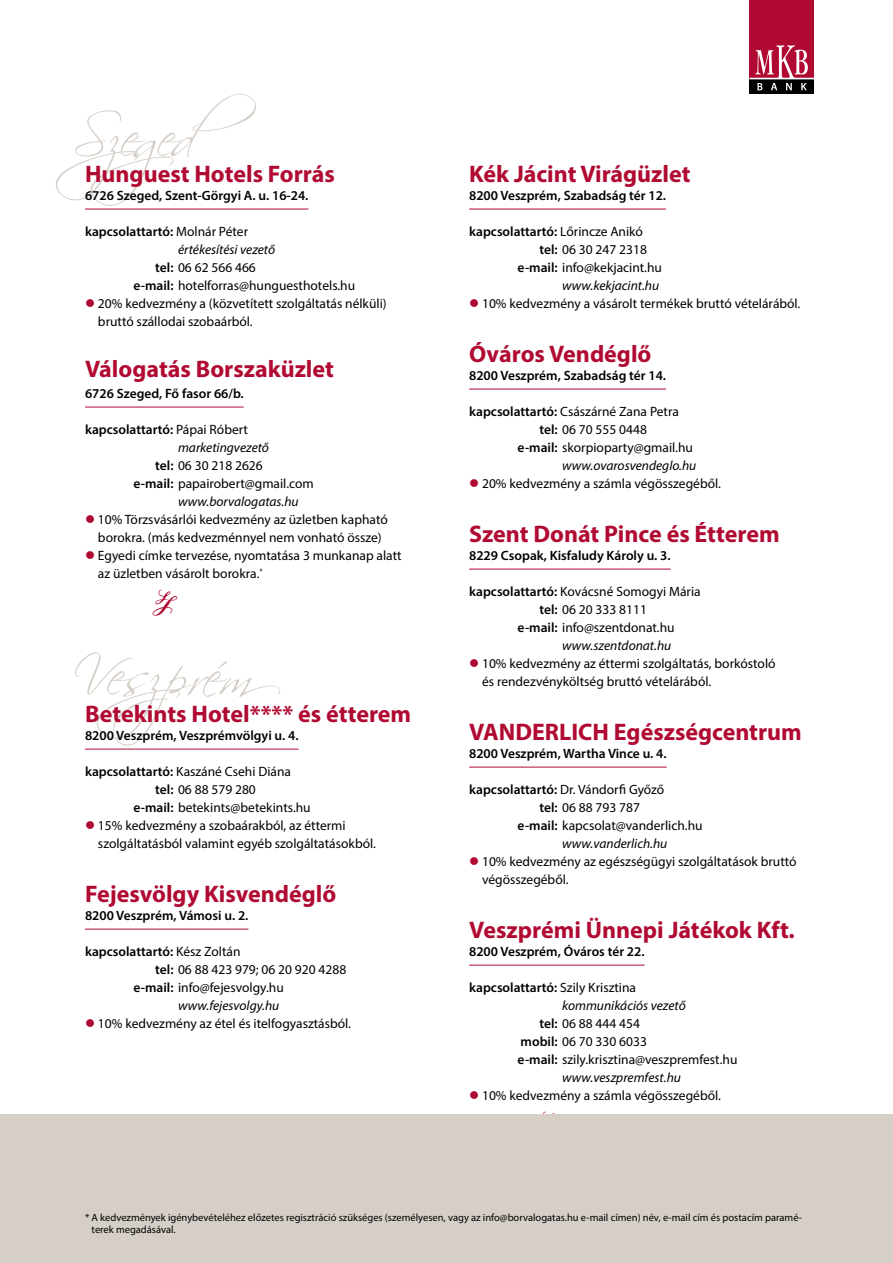
<style>
.page{position:relative;width:893px;height:1263px;background:#fff}
.page>*{position:absolute;margin:0;border:0;box-sizing:border-box;transform-origin:0 0}
.t1{font:54px "Scriptina";letter-spacing:-.04em;color:#d6cfc8}
.t2{font:700 24px "Myriad Pro";color:#b10a32}
.t3{font:13.5px/18px "Myriad Pro";color:#000}
.t4{font:600 13.5px "Myriad Pro";color:#000}
.t5{font:italic 13.5px "Myriad Pro";color:#000}
.t6{font:10.5px/12.6px "Myriad Pro";color:#000}
.s1{font-weight:400}
.s2{font-weight:600}
.s3{color:#b10a32}
</style>
<div class="page">
<hr style="left:85px;top:209px;width:223px;height:1px;background:#b10a32">
<hr style="left:85px;top:407px;width:159px;height:1px;background:#b10a32">
<hr style="left:85px;top:749px;width:214px;height:1px;background:#b10a32">
<hr style="left:85px;top:929px;width:163px;height:1px;background:#b10a32">
<hr style="left:469px;top:209px;width:197px;height:1px;background:#b10a32">
<hr style="left:469px;top:389px;width:197px;height:1px;background:#b10a32">
<hr style="left:469px;top:569px;width:202px;height:1px;background:#b10a32">
<hr style="left:469px;top:767px;width:198px;height:1px;background:#b10a32">
<hr style="left:469px;top:965px;width:176px;height:1px;background:#b10a32">
<div style="left:749px;top:0;width:65px;height:79px;background:#b10a32"></div>
<div style="left:749px;top:79px;width:65px;height:15px;background:#000"></div>
<svg style="left:749px;top:45px;width:65px;height:45px"></svg>
<div style="left:0;top:1114px;width:893px;height:149px;background:#d6cfc8"></div>
<h1 class="t1" style="left:73px;top:106px;width:184px">Szeged</h1>
<h2 class="t2" style="left:85px;top:158px;width:251px">Hunguest Hotels Forrás</h2>
<p class="t4" style="left:85px;top:187px;width:225px">6726 Szeged, Szent-Görgyi A. u. 16-24.</p>
<p class="t4" style="left:85px;top:223px;width:165px">kapcsolattartó: <span class="s1">Molnár Péter</span></p>
<p class="t5" style="left:178px;top:241px;width:99px">értékesítési vezető</p>
<p class="t3" style="left:155px;top:258px;width:102px"><span class="s2">tel:</span> 06 62 566 466</p>
<p class="t3" style="left:134px;top:276px;width:223px"><span class="s2">e-mail:</span> hotelforras@hunguesthotels.hu</p>
<p class="t3" style="left:98px;top:294px;width:290px;text-indent:-13px"><span class="s3">●</span> 20% kedvezmény a (közvetített szolgáltatás nélküli) bruttó szállodai szobaárból.</p>
<h2 class="t2" style="left:85px;top:353px;width:250px">Válogatás Borszaküzlet</h2>
<p class="t4" style="left:85px;top:385px;width:160px">6726 Szeged, Fő fasor 66/b.</p>
<p class="t4" style="left:85px;top:421px;width:164px">kapcsolattartó: <span class="s1">Pápai Róbert</span></p>
<p class="t5" style="left:178px;top:439px;width:92px">marketingvezető</p>
<p class="t3" style="left:155px;top:456px;width:109px"><span class="s2">tel:</span> 06 30 218 2626</p>
<p class="t3" style="left:134px;top:474px;width:182px"><span class="s2">e-mail:</span> papairobert@gmail.com</p>
<p class="t5" style="left:178px;top:493px;width:122px">www.borvalogatas.hu</p>
<p class="t3" style="left:85px;top:510px;width:304px;text-align:center"><span class="s3">●</span> 10% Törzsvásárlói kedvezmény az üzletben kapható borokra. (más kedvezménnyel nem vonható össze)</p>
<p class="t3" style="left:98px;top:546px;width:305px;text-indent:-13px"><span class="s3">●</span> Egyedi címke tervezése, nyomtatása 3 munkanap alatt az üzletben vásárolt borokra.<sup>*</sup></p>
<h1 class="t1" style="left:73px;top:644px;width:209px">Veszprém</h1>
<h2 class="t2" style="left:85px;top:698px;width:328px">Betekints Hotel**** és étterem</h2>
<p class="t4" style="left:85px;top:727px;width:215px">8200 Veszprém, Veszprémvölgyi u. 4.</p>
<p class="t3" style="left:85px;top:762px;width:207px"><span class="s2">kapcsolattartó:</span> Kaszáné Csehi Diána</p>
<p class="t3" style="left:155px;top:780px;width:102px"><span class="s2">tel:</span> 06 88 579 280</p>
<p class="t3" style="left:134px;top:798px;width:179px"><span class="s2">e-mail:</span> betekints@betekints.hu</p>
<p class="t3" style="left:98px;top:816px;width:279px;text-indent:-13px"><span class="s3">●</span> 15% kedvezmény a szobaárakból, az éttermi szolgáltatásból valamint egyéb szolgáltatásokból.</p>
<h2 class="t2" style="left:85px;top:878px;width:253px">Fejesvölgy Kisvendéglő</h2>
<p class="t4" style="left:85px;top:907px;width:165px">8200 Veszprém, Vámosi u. 2.</p>
<p class="t4" style="left:85px;top:943px;width:157px">kapcsolattartó: <span class="s1">Kész Zoltán</span></p>
<p class="t3" style="left:155px;top:960px;width:193px"><span class="s2">tel:</span> 06 88 423 979; 06 20 920 4288</p>
<p class="t3" style="left:134px;top:978px;width:152px"><span class="s2">e-mail:</span> info@fejesvolgy.hu</p>
<p class="t5" style="left:178px;top:997px;width:103px">www.fejesvolgy.hu</p>
<p class="t3" style="left:85px;top:1014px;width:268px"><span class="s3">●</span> 10% kedvezmény az étel és itelfogyasztásból.</p>
<h2 class="t2" style="left:469px;top:158px;width:223px">Kék Jácint Virágüzlet</h2>
<p class="t4" style="left:469px;top:187px;width:198px">8200 Veszprém, Szabadság tér 12.</p>
<p class="t4" style="left:469px;top:223px;width:175px">kapcsolattartó: <span class="s1">Lőrincze Anikó</span></p>
<p class="t3" style="left:539px;top:240px;width:109px"><span class="s2">tel:</span> 06 30 247 2318</p>
<p class="t3" style="left:518px;top:258px;width:146px"><span class="s2">e-mail:</span> info@kekjacint.hu</p>
<p class="t5" style="left:562px;top:277px;width:98px">www.kekjacint.hu</p>
<p class="t3" style="left:469px;top:294px;width:333px"><span class="s3">●</span> 10% kedvezmény a vásárolt termékek bruttó vételárából.</p>
<h2 class="t2" style="left:469px;top:338px;width:184px">Óváros Vendéglő</h2>
<p class="t4" style="left:469px;top:367px;width:198px">8200 Veszprém, Szabadság tér 14.</p>
<p class="t3" style="left:469px;top:402px;width:211px"><span class="s2">kapcsolattartó:</span> Császárné Zana Petra</p>
<p class="t3" style="left:539px;top:420px;width:109px"><span class="s2">tel:</span> 06 70 555 0448</p>
<p class="t3" style="left:518px;top:438px;width:177px"><span class="s2">e-mail:</span> skorpioparty@gmail.hu</p>
<p class="t5" style="left:562px;top:457px;width:136px">www.ovarosvendeglo.hu</p>
<p class="t3" style="left:469px;top:474px;width:253px"><span class="s3">●</span> 20% kedvezmény a számla végösszegéből.</p>
<h2 class="t2" style="left:469px;top:518px;width:312px">Szent Donát Pince és Étterem</h2>
<p class="t4" style="left:469px;top:547px;width:203px">8229 Csopak, Kisfaludy Károly u. 3.</p>
<p class="t3" style="left:469px;top:582px;width:233px"><span class="s2">kapcsolattartó:</span> Kovácsné Somogyi Mária</p>
<p class="t3" style="left:539px;top:600px;width:109px"><span class="s2">tel:</span> 06 20 333 8111</p>
<p class="t3" style="left:518px;top:618px;width:159px"><span class="s2">e-mail:</span> info@szentdonat.hu</p>
<p class="t5" style="left:562px;top:637px;width:111px">www.szentdonat.hu</p>
<p class="t3" style="left:482px;top:654px;width:295px;text-indent:-13px"><span class="s3">●</span> 10% kedvezmény az éttermi szolgáltatás, borkóstoló és rendezvényköltség bruttó vételárából.</p>
<h2 class="t2" style="left:469px;top:716px;width:334px">VANDERLICH Egészségcentrum</h2>
<p class="t4" style="left:469px;top:745px;width:199px">8200 Veszprém, Wartha Vince u. 4.</p>
<p class="t3" style="left:469px;top:780px;width:197px"><span class="s2">kapcsolattartó:</span> Dr. Vándorfi Győző</p>
<p class="t3" style="left:539px;top:798px;width:102px"><span class="s2">tel:</span> 06 88 793 787</p>
<p class="t3" style="left:518px;top:816px;width:187px"><span class="s2">e-mail:</span> kapcsolat@vanderlich.hu</p>
<p class="t5" style="left:562px;top:835px;width:107px">www.vanderlich.hu</p>
<p class="t3" style="left:482px;top:852px;width:316px;text-indent:-13px"><span class="s3">●</span> 10% kedvezmény az egészségügyi szolgáltatások bruttó végösszegéből.</p>
<h2 class="t2" style="left:469px;top:914px;width:327px">Veszprémi Ünnepi Játékok Kft.</h2>
<p class="t4" style="left:469px;top:943px;width:177px">8200 Veszprém, Óváros tér 22.</p>
<p class="t4" style="left:469px;top:979px;width:168px">kapcsolattartó: <span class="s1">Szily Krisztina</span></p>
<p class="t5" style="left:562px;top:997px;width:125px">kommunikációs vezető</p>
<p class="t3" style="left:539px;top:1014px;width:102px"><span class="s2">tel:</span> 06 88 444 454</p>
<p class="t3" style="left:521px;top:1032px;width:128px"><span class="s2">mobil:</span> 06 70 330 6033</p>
<p class="t3" style="left:518px;top:1050px;width:221px"><span class="s2">e-mail:</span> szily.krisztina@veszpremfest.hu</p>
<p class="t5" style="left:562px;top:1069px;width:120px">www.veszpremfest.hu</p>
<p class="t3" style="left:469px;top:1086px;width:253px"><span class="s3">●</span> 10% kedvezmény a számla végösszegéből.</p>
<p class="t6" style="left:92px;top:1210px;width:712px;text-indent:-7px">* A kedvezmények igénybevételéhez előzetes regisztráció szükséges (személyesen, vagy az info@borvalogatas.hu e-mail címen) név, e-mail cím és postacím paramé&shy;terek megadásával.</p>
</div>
